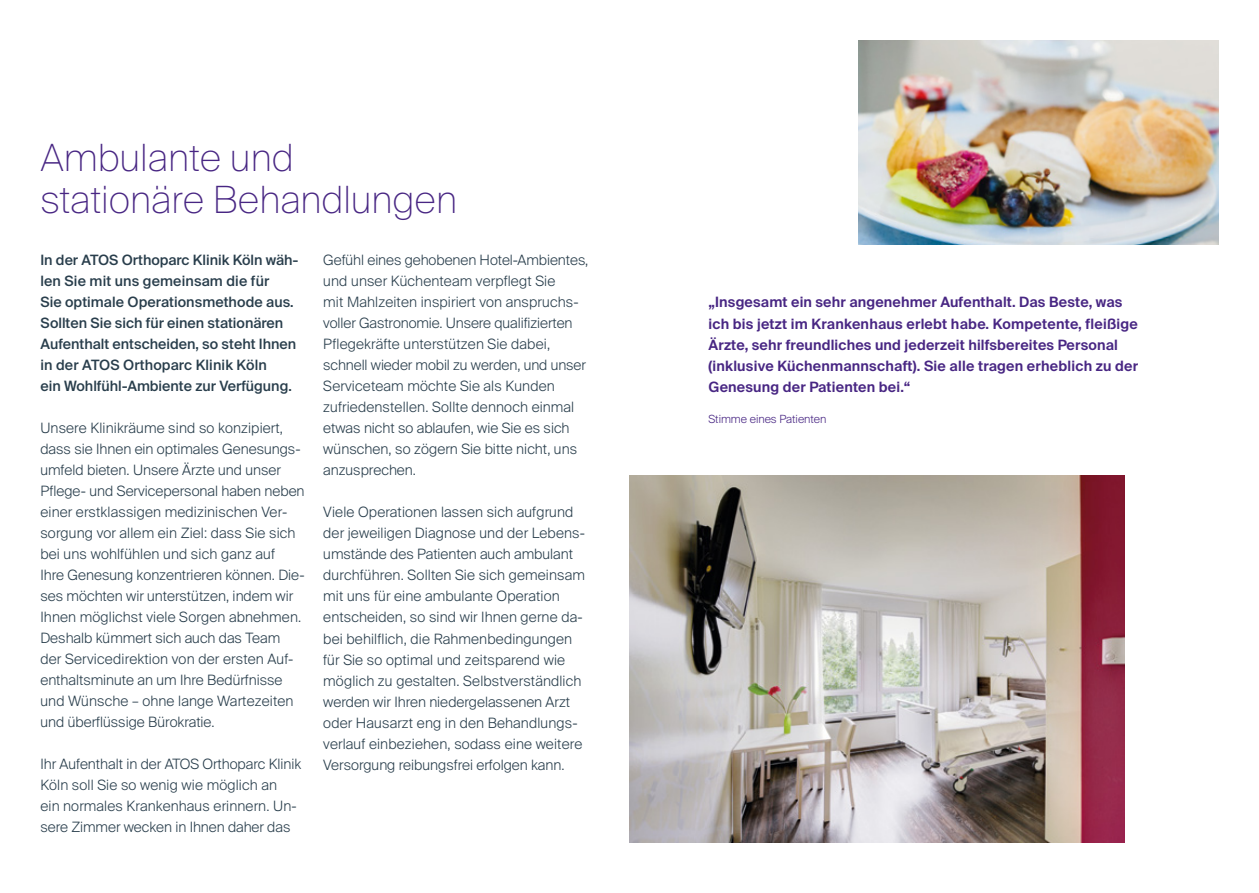
<style>
.page{position:relative;width:1259px;height:893px;background:#fff}
.page>*{position:absolute;margin:0;border:0;box-sizing:border-box;transform-origin:0 0}
.t1{font:100 37.5px/42px "Suisse Intl";color:#482683}
.t2{font:300 14.25px/21px "Suisse Intl";letter-spacing:.01em;color:#293e4c}
.t3{font:600 14.25px/21px "Suisse Intl";letter-spacing:.01em;color:#482683}
.t4{font:500 14.25px/21px "Suisse Intl";color:#293e4c}
.t5{font:300 11.25px "Suisse Intl";color:#482683}
</style>
<div class="page">
<img style="left:858px;top:40px;width:360px;height:204px">
<img style="left:629px;top:475px;width:495px;height:368px">
<h1 class="t1" style="left:40px;top:137px;width:418px">Ambulante und stationäre Behandlungen</h1>
<p class="t4" style="left:40px;top:250px;width:260px">In der ATOS Orthoparc Klinik Köln wäh&shy;len Sie mit uns gemeinsam die für<br>Sie optimale Operationsmethode aus.<br>Sollten Sie sich für einen stationären Aufenthalt entscheiden, so steht Ihnen in der ATOS Orthoparc Klinik Köln<br>ein Wohlfühl-Ambiente zur Verfügung.</p>
<p class="t2" style="left:40px;top:418px;width:266px">Unsere Klinikräume sind so konzipiert, dass sie Ihnen ein optimales Genesungs&shy;umfeld bieten. Unsere Ärzte und unser Pflege- und Servicepersonal haben neben einer erstklassigen medizinischen Ver&shy;sorgung vor allem ein Ziel: dass Sie sich bei uns wohlfühlen und sich ganz auf<br>Ihre Genesung konzentrieren können. Die&shy;ses möchten wir unterstützen, indem wir Ihnen möglichst viele Sorgen abnehmen.<br>Deshalb kümmert sich auch das Team<br>der Servicedirektion von der ersten Auf&shy;enthaltsminute an um Ihre Bedürfnisse und Wünsche – ohne lange Wartezeiten und überflüssige Bürokratie.</p>
<p class="t2" style="left:40px;top:754px;width:262px">Ihr Aufenthalt in der ATOS Orthoparc Klinik Köln soll Sie so wenig wie möglich an<br>ein normales Krankenhaus erinnern. Un&shy;sere Zimmer wecken in Ihnen daher das</p>
<p class="t2" style="left:323px;top:250px;width:266px">Gefühl eines gehobenen Hotel-Ambientes, und unser Küchenteam verpflegt Sie<br>mit Mahlzeiten inspiriert von anspruchs&shy;voller Gastronomie. Unsere qualifizierten Pflegekräfte unterstützen Sie dabei, schnell wieder mobil zu werden, und unser Serviceteam möchte Sie als Kunden zufriedenstellen. Sollte dennoch einmal etwas nicht so ablaufen, wie Sie es sich wünschen, so zögern Sie bitte nicht, uns anzusprechen.</p>
<p class="t2" style="left:323px;top:502px;width:263px">Viele Operationen lassen sich aufgrund der jeweiligen Diagnose und der Lebens&shy;umstände des Patienten auch ambulant durchführen. Sollten Sie sich gemeinsam mit uns für eine ambulante Operation entscheiden, so sind wir Ihnen gerne da&shy;bei behilflich, die Rahmenbedingungen für Sie so optimal und zeitsparend wie möglich zu gestalten. Selbstverständlich werden wir Ihren niedergelassenen Arzt oder Hausarzt eng in den Behandlungs&shy;verlauf einbeziehen, sodass eine weitere Versorgung reibungsfrei erfolgen kann.</p>
<p class="t3" style="left:708px;top:292px;width:431px">„Insgesamt ein sehr angenehmer Aufenthalt. Das Beste, was ich bis jetzt im Krankenhaus erlebt habe. Kompetente, fleißige Ärzte, sehr freundliches und jederzeit hilfsbereites Personal (inklusive Küchenmannschaft). Sie alle tragen erheblich zu der Genesung der Patienten bei.“</p>
<p class="t5" style="left:708px;top:412px;width:119px">Stimme eines Patienten</p>
</div>
